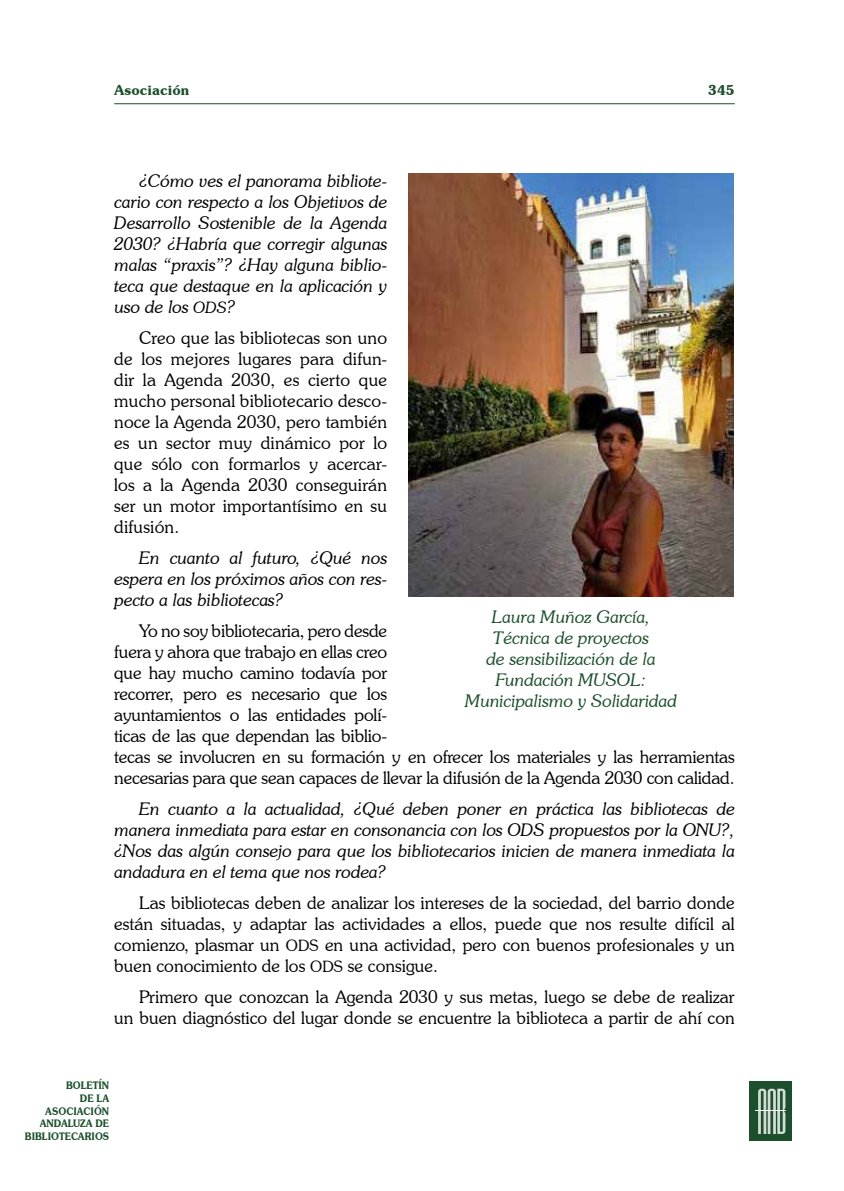
<style>
.page{position:relative;width:844px;height:1191px;background:#fff}
.page>*{position:absolute;margin:0;border:0;box-sizing:border-box;transform-origin:0 0}
.t1{font:300 17.5px/21px "Souvenir IT Cby BT";letter-spacing:-.01em;color:#000;text-align:justify}
.t2{font:italic 300 17.5px/21px "Souvenir IT Cby BT";color:#000;text-align:justify}
.t3{font:italic 300 17.5px/21px "Souvenir IT Cby BT";color:#1c4f2b;text-align:center}
.t4{font:600 14px "Souvenir IT Cby BT";color:#1c4f2b}
.t5{font:600 10.5px/12.6px "Souvenir IT Cby BT";color:#1c4f2b;text-align:right;scale:.88 1}
.s1{font-size:15.75px}
</style>
<div class="page">
<hr style="left:114px;top:103px;width:620px;height:1px;background:#1c4f2b">
<div style="left:749px;top:1081px;width:42px;height:59px;background:#1c4f2b"></div>
<svg style="left:758px;top:1088px;width:27px;height:46px"></svg>
<hr style="left:755px;top:1110px;width:31px;height:1px;background:#fff">
<img style="left:408px;top:173px;width:325px;height:424px">
<p class="t4" style="left:114px;top:81px;width:77px">Asociación</p>
<p class="t4" style="left:708px;top:81px;width:28px">345</p>
<p class="t2" style="left:114px;top:170px;width:274px;text-indent:25px">¿Cómo ves el panorama bibliote&shy;cario con respecto a los Objetivos de Desarrollo Sostenible de la Agenda 2030? ¿Habría que corregir algunas malas “praxis”? ¿Hay alguna biblio&shy;teca que destaque en la aplicación y uso de los <span class="s1">ODS</span>?</p>
<p class="t1" style="left:114px;top:327px;width:274px;text-indent:25px">Creo que las bibliotecas son uno de los mejores lugares para difun&shy;dir la Agenda 2030, es cierto que mucho personal bibliotecario desco&shy;noce la Agenda 2030, pero también es un sector muy dinámico por lo que sólo con formarlos y acercar&shy;los a la Agenda 2030 conseguirán ser un motor importantísimo en su difusión.</p>
<p class="t2" style="left:114px;top:547px;width:274px;text-indent:25px">En cuanto al futuro, ¿Qué nos espera en los próximos años con res&shy;pecto a las bibliotecas?</p>
<p class="t1" style="left:114px;top:620px;width:622px;text-align:left;text-indent:25px">Yo no soy bibliotecaria, pero desde<br>fuera y ahora que trabajo en ellas creo<br>que hay mucho camino todavía por<br>recorrer, pero es necesario que los<br>ayuntamientos o las entidades polí-<br>ticas de las que dependan las biblio-<br>tecas se involucren en su formación y en ofrecer los materiales y las herramientas necesarias para que sean capaces de llevar la difusión de la Agenda 2030 con calidad.</p>
<p class="t2" style="left:114px;top:798px;width:622px;text-indent:25px">En cuanto a la actualidad, ¿Qué deben poner en práctica las bibliotecas de manera inmediata para estar en consonancia con los ODS propuestos por la ONU?, ¿Nos das algún consejo para que los bibliotecarios inicien de manera inmediata la andadura en el tema que nos rodea?</p>
<p class="t1" style="left:114px;top:892px;width:622px;text-indent:25px">Las bibliotecas deben de analizar los intereses de la sociedad, del barrio donde están situadas, y adaptar las actividades a ellos, puede que nos resulte difícil al comienzo, plasmar un <span class="s1">ODS</span> en una actividad, pero con buenos profesionales y un buen conocimiento de los <span class="s1">ODS</span> se consigue.</p>
<p class="t1" style="left:114px;top:985px;width:622px;text-align:right">Primero que conozcan la Agenda 2030 y sus metas, luego se debe de realizar<br>un buen diagnóstico del lugar donde se encuentre la biblioteca a partir de ahí con</p>
<p class="t3" style="left:464px;top:606px;width:213px">Laura Muñoz García,<br>Técnica de proyectos<br>de sensibilización de la<br>Fundación MUSOL:<br>Municipalismo y Solidaridad</p>
<p class="t5" style="left:25px;top:1079px;width:97px">BOLETÍN<br>DE LA<br>ASOCIACIÓN<br>ANDALUZA DE<br>BIBLIOTECARIOS</p>
</div>
